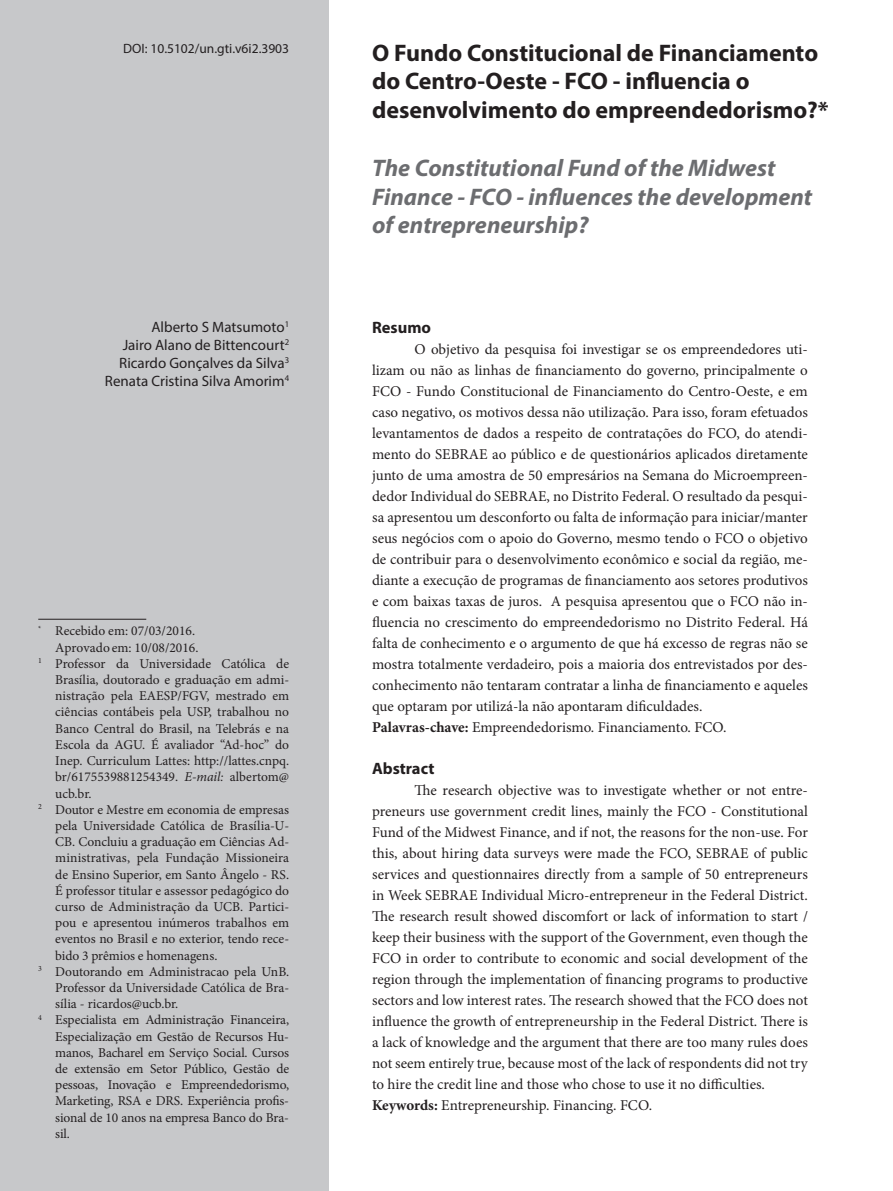
<style>
.page{position:relative;width:893px;height:1191px;background:#fff}
.page>*{position:absolute;margin:0;border:0;box-sizing:border-box;transform-origin:0 0}
.t1{font:700 24px/28.8px "Myriad Pro";color:#231f20}
.t2{font:italic 700 24px/28.8px "Myriad Pro";color:#6c6d70}
.t3{font:700 16.5px "Myriad Pro";color:#231f20}
.t4{font:15px/21px "Minion Pro";color:#231f20}
.t5{font:15px/18px "Myriad Pro";color:#231f20;text-align:right}
.t6{font:13.5px "Minion Pro";letter-spacing:-.005em;color:#231f20}
.t7{font:13.5px "Myriad Pro";color:#231f20}
.s1{font-style:italic}
.s2{font-weight:700}
</style>
<div class="page">
<div style="left:0;top:0;width:329px;height:1191px;background:#c7c8ca"></div>
<hr style="left:38px;top:619px;width:108px;height:1px;background:#231f20">
<p class="t7" style="left:123px;top:40px;width:167px">DOI: 10.5102/un.gti.v6i2.3903</p>
<p class="t5" style="left:105px;top:317px;width:186px">Alberto S Matsumoto<sup>1<br></sup>Jairo Alano de Bittencourt<sup>2<br></sup>Ricardo Gonçalves da Silva<sup>3<br></sup>Renata Cristina Silva Amorim<sup>4</sup></p>
<p class="t6" style="left:38px;top:622px;width:158px"><sup>*</sup> Recebido em: 07/03/2016.</p>
<p class="t6" style="left:55px;top:638px;width:145px">Aprovado em: 10/08/2016.</p>
<p class="t6" style="left:38px;top:654px;width:252px"><sup>1</sup> Professor da Universidade Católica de</p>
<p class="t6" style="left:55px;top:670px;width:235px">Brasília, doutorado e graduação em admi-</p>
<p class="t6" style="left:55px;top:687px;width:235px">nistração pela EAESP/FGV, mestrado em</p>
<p class="t6" style="left:55px;top:703px;width:235px">ciências contábeis pela USP, trabalhou no</p>
<p class="t6" style="left:55px;top:719px;width:235px">Banco Central do Brasil, na Telebrás e na</p>
<p class="t6" style="left:55px;top:735px;width:235px">Escola da AGU. É avaliador “Ad-hoc” do</p>
<p class="t6" style="left:55px;top:751px;width:235px">Inep. Curriculum Lattes: http://lattes.cnpq.</p>
<p class="t6" style="left:55px;top:768px;width:235px">br/6175539881254349. <span class="s1">E-mail:</span> albertom@</p>
<p class="t6" style="left:55px;top:784px;width:38px">ucb.br.</p>
<p class="t6" style="left:38px;top:800px;width:252px"><sup>2</sup> Doutor e Mestre em economia de empresas</p>
<p class="t6" style="left:55px;top:816px;width:235px">pela Universidade Católica de Brasília-U-</p>
<p class="t6" style="left:55px;top:832px;width:235px">CB. Concluiu a graduação em Ciências Ad-</p>
<p class="t6" style="left:55px;top:849px;width:235px">ministrativas, pela Fundação Missioneira</p>
<p class="t6" style="left:55px;top:865px;width:235px">de Ensino Superior, em Santo Ângelo - RS.</p>
<p class="t6" style="left:55px;top:881px;width:235px">É professor titular e assessor pedagógico do</p>
<p class="t6" style="left:55px;top:897px;width:235px">curso de Administração da UCB. Partici-</p>
<p class="t6" style="left:55px;top:913px;width:235px">pou e apresentou inúmeros trabalhos em</p>
<p class="t6" style="left:55px;top:930px;width:235px">eventos no Brasil e no exterior, tendo rece-</p>
<p class="t6" style="left:55px;top:946px;width:164px">bido 3 prêmios e homenagens.</p>
<p class="t6" style="left:38px;top:962px;width:252px"><sup>3</sup> Doutorando em Administracao pela UnB.</p>
<p class="t6" style="left:55px;top:978px;width:235px">Professor da Universidade Católica de Bra-</p>
<p class="t6" style="left:55px;top:994px;width:125px">sília - ricardos@ucb.br.</p>
<p class="t6" style="left:38px;top:1011px;width:252px"><sup>4</sup> Especialista em Administração Financeira,</p>
<p class="t6" style="left:55px;top:1027px;width:235px">Especialização em Gestão de Recursos Hu-</p>
<p class="t6" style="left:55px;top:1043px;width:235px">manos, Bacharel em Serviço Social. Cursos</p>
<p class="t6" style="left:55px;top:1059px;width:235px">de extensão em Setor Público, Gestão de</p>
<p class="t6" style="left:55px;top:1075px;width:235px">pessoas, Inovação e Empreendedorismo,</p>
<p class="t6" style="left:55px;top:1092px;width:235px">Marketing, RSA e DRS. Experiência profis-</p>
<p class="t6" style="left:55px;top:1108px;width:235px">sional de 10 anos na empresa Banco do Bra-</p>
<p class="t6" style="left:55px;top:1124px;width:16px">sil.</p>
<h1 class="t1" style="left:372px;top:37px;width:458px">O Fundo Constitucional de Financiamento do Centro-Oeste - FCO - influencia o desenvolvimento do empreendedorismo?*</h1>
<h1 class="t2" style="left:372px;top:152px;width:442px">The Constitutional Fund of the Midwest<br>Finance - FCO - influences the development of entrepreneurship?</h1>
<p class="t3" style="left:372px;top:316px;width:60px">Resumo</p>
<p class="t4" style="left:372px;top:338px;width:437px;text-indent:43px">O objetivo da pesquisa foi investigar se os empreendedores uti&shy;lizam ou não as linhas de financiamento do governo, principalmente o FCO - Fundo Constitucional de Financiamento do Centro-Oeste, e em caso negativo, os motivos dessa não utilização. Para isso, foram efetuados levantamentos de dados a respeito de contratações do FCO, do atendi&shy;mento do SEBRAE ao público e de questionários aplicados diretamente junto de uma amostra de 50 empresários na Semana do Microempreen&shy;dedor Individual do SEBRAE, no Distrito Federal. O resultado da pesqui&shy;sa apresentou um desconforto ou falta de informação para iniciar/manter seus negócios com o apoio do Governo, mesmo tendo o FCO o objetivo de contribuir para o desenvolvimento econômico e social da região, me&shy;diante a execução de programas de financiamento aos setores produtivos e com baixas taxas de juros. A pesquisa apresentou que o FCO não in&shy;fluencia no crescimento do empreendedorismo no Distrito Federal. Há falta de conhecimento e o argumento de que há excesso de regras não se mostra totalmente verdadeiro, pois a maioria dos entrevistados por des&shy;conhecimento não tentaram contratar a linha de financiamento e aqueles que optaram por utilizá-la não apontaram dificuldades.<br><span class="s2">Palavras-chave:</span> Empreendedorismo. Financiamento. FCO.</p>
<p class="t3" style="left:372px;top:757px;width:64px">Abstract</p>
<p class="t4" style="left:372px;top:779px;width:437px;text-indent:43px">The research objective was to investigate whether or not entre&shy;preneurs use government credit lines, mainly the FCO - Constitutional Fund of the Midwest Finance, and if not, the reasons for the non-use. For this, about hiring data surveys were made the FCO, SEBRAE of public services and questionnaires directly from a sample of 50 entrepreneurs in Week SEBRAE Individual Micro-entrepreneur in the Federal District.<br>The research result showed discomfort or lack of information to start / keep their business with the support of the Government, even though the FCO in order to contribute to economic and social development of the region through the implementation of financing programs to productive sectors and low interest rates. The research showed that the FCO does not influence the growth of entrepreneurship in the Federal District. There is a lack of knowledge and the argument that there are too many rules does not seem entirely true, because most of the lack of respondents did not try to hire the credit line and those who chose to use it no difficulties.<br><span class="s2">Keywords:</span> Entrepreneurship. Financing. FCO.</p>
</div>
